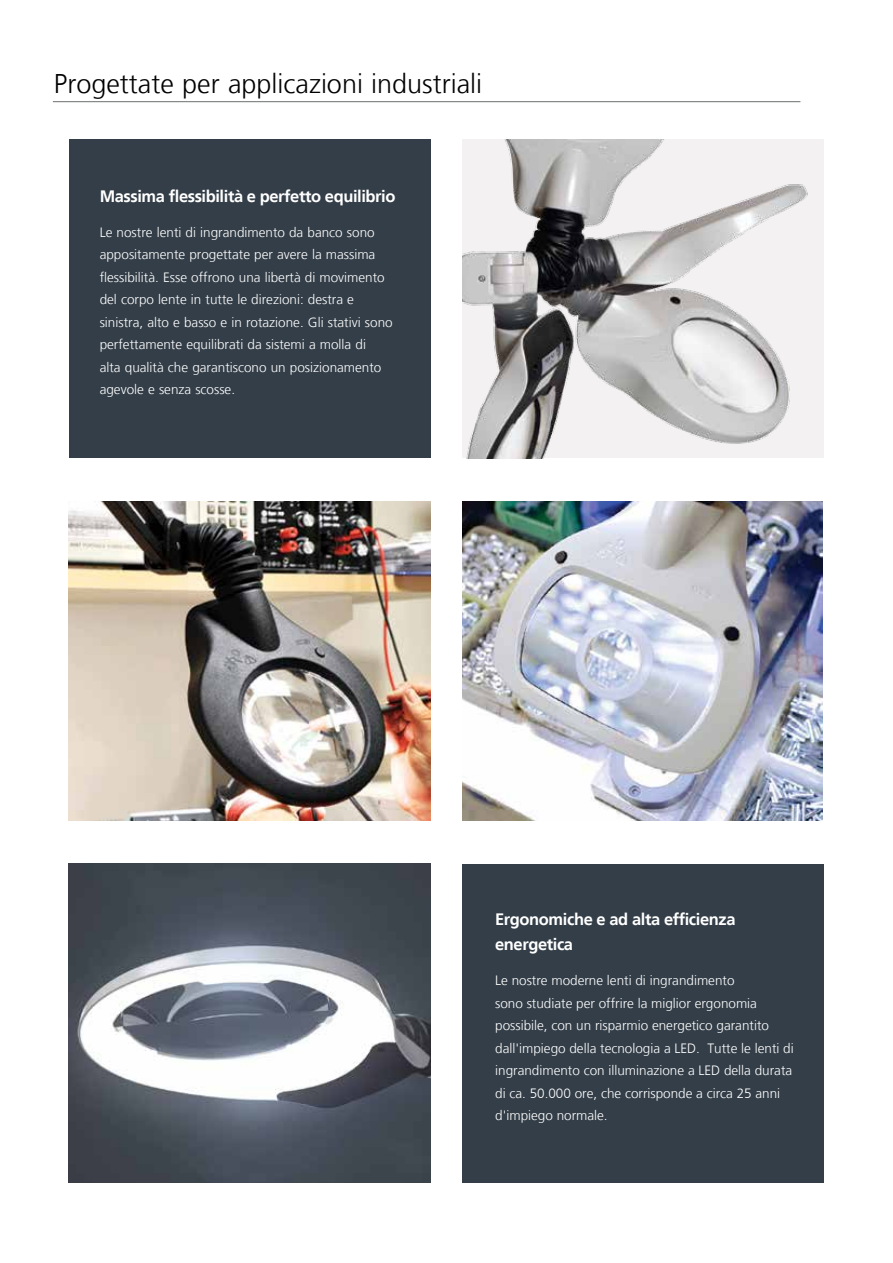
<style>
.page{position:relative;width:893px;height:1263px;background:#fff}
.page>*{position:absolute;margin:0;border:0;box-sizing:border-box;transform-origin:0 0}
.t1{font:300 27px "Frutiger LT";color:#000}
.t2{font:700 16.5px/25.5px "Frutiger LT";letter-spacing:-.025em;color:#fff}
.t3{font:300 13.5px/22.5px "Frutiger LT";color:#fff}
</style>
<div class="page">
<hr style="left:53px;top:101px;width:747px;height:1px;background:#6d6e71">
<img style="left:69px;top:501px;width:361px;height:319px">
<img style="left:462px;top:501px;width:360px;height:319px">
<img style="left:69px;top:864px;width:361px;height:318px">
<img style="left:462px;top:139px;width:362px;height:319px">
<div style="left:69px;top:139px;width:361px;height:319px;background:#333e48"></div>
<div style="left:462px;top:864px;width:361px;height:318px;background:#333e48"></div>
<h1 class="t1" style="left:54px;top:68px;width:430px">Progettate per applicazioni industriali</h1>
<p class="t2" style="left:100px;top:183px;width:297px">Massima flessibilità e perfetto equilibrio</p>
<p class="t3" style="left:100px;top:221px;width:294px">Le nostre lenti di ingrandimento da banco sono appositamente progettate per avere la massima flessibilità. Esse offrono una libertà di movimento del corpo lente in tutte le direzioni: destra e sinistra, alto e basso e in rotazione. Gli stativi sono perfettamente equilibrati da sistemi a molla di<br>alta qualità che garantiscono un posizionamento agevole e senza scosse.</p>
<p class="t2" style="left:495px;top:906px;width:242px">Ergonomiche e ad alta efficienza energetica</p>
<p class="t3" style="left:495px;top:969px;width:300px">Le nostre moderne lenti di ingrandimento<br>sono studiate per offrire la miglior ergonomia possibile, con un risparmio energetico garantito dall'impiego della tecnologia a LED. Tutte le lenti di ingrandimento con illuminazione a LED della durata di ca. 50.000 ore, che corrisponde a circa 25 anni d'impiego normale.</p>
</div>
